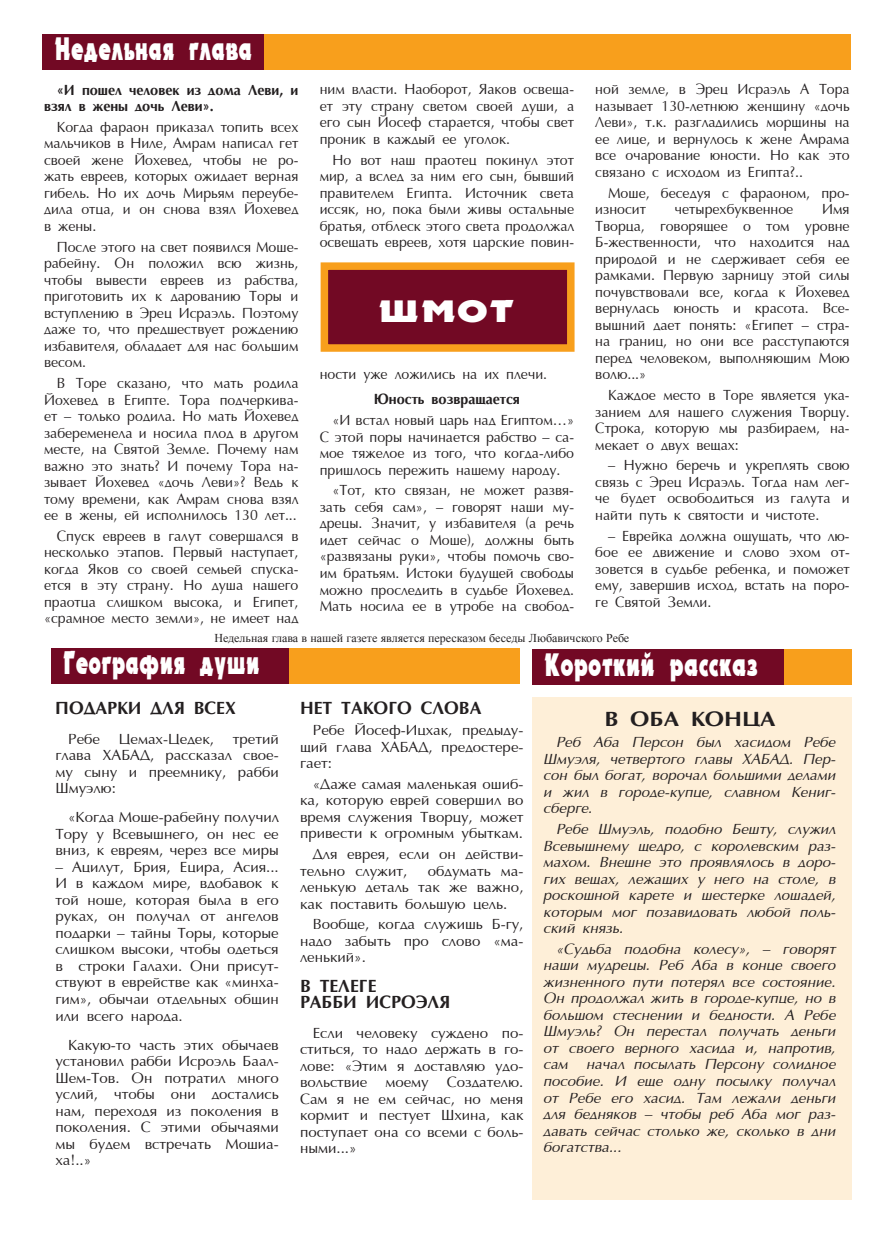
<style>
.page{position:relative;width:881px;height:1234px;background:#fff}
.page>*{position:absolute;margin:0;border:0;box-sizing:border-box;transform-origin:0 0}
.t1{font:31.5px "Uk Electron";color:#fff;scale:.67 1}
.t2{font:31.5px "Uk Electron";color:#fff;scale:.7 1}
.t3{font:30px "Uk Electron";color:#fff;scale:1.25 1}
.t4{font:700 21px "AG Opt Cyrillic";color:#231f20;scale:1.1 1}
.t5{font:700 18px/16.5px "AG Opt Cyrillic";color:#231f20}
.t6{font:15px/16.5px "AG Opt Cyrillic Normal";color:#231f20;text-align:justify;scale:.94 1}
.t7{font:15px/16.5px "AG Opt Cyrillic Normal";color:#231f20;text-align:justify}
.t8{font:italic 15px/16.5px "AG Opt Cyrillic Normal";color:#231f20;text-align:justify}
.t9{font:700 15px/16.5px "AG Opt Cyrillic";color:#231f20;scale:.94 1}
.t10{font:12px "Times New Roman";color:#231f20}
</style>
<div class="page">
<div style="left:531px;top:697px;width:319px;height:502px;background:#feefd8"></div>
<div style="left:43px;top:34px;width:807px;height:35px;background:#f89f1c"></div>
<div style="left:43px;top:34px;width:220px;height:35px;background:#720924"></div>
<div style="left:324px;top:266px;width:246px;height:82px;background:#720924"></div>
<div style="left:320px;top:262px;width:254px;height:89px;border:8px solid #f89f1c"></div>
<div style="left:531px;top:649px;width:319px;height:35px;background:#f89f1c"></div>
<div style="left:531px;top:649px;width:252px;height:35px;background:#720924"></div>
<div style="left:51px;top:648px;width:468px;height:35px;background:#f89f1c"></div>
<div style="left:51px;top:648px;width:237px;height:35px;background:#720924"></div>
<h1 class="t1" style="left:55px;top:29px;width:296px">Недельная глава</h1>
<p class="t9" style="left:44px;top:82px;width:272px;text-indent:13px">«И пошел человек из дома Леви, и взял в жены дочь Леви».</p>
<p class="t6" style="left:44px;top:119px;width:272px;text-indent:13px">Когда фараон приказал топить всех мальчиков в Ниле, Амрам написал гет своей жене Йохевед, чтобы не ро&shy;жать евреев, которых ожидает верная гибель. Но их дочь Мирьям переубе&shy;дила отца, и он снова взял Йохевед в жены.</p>
<p class="t6" style="left:44px;top:239px;width:272px;text-indent:13px">После этого на свет появился Моше&shy;рабейну. Он положил всю жизнь, чтобы вывести евреев из рабства, приготовить их к дарованию Торы и вступлению в Эрец Исраэль. Поэтому даже то, что предшествует рождению избавителя, обладает для нас большим весом.</p>
<p class="t6" style="left:44px;top:375px;width:272px;text-indent:13px">В Торе сказано, что мать родила Йохевед в Египте. Тора подчеркива&shy;ет – только родила. Но мать Йохевед забеременела и носила плод в другом месте, на Святой Земле. Почему нам важно это знать? И почему Тора на&shy;зывает Йохевед «дочь Леви»? Ведь к тому времени, как Амрам снова взял ее в жены, ей исполнилось 130 лет...</p>
<p class="t6" style="left:44px;top:528px;width:272px;text-indent:13px">Спуск евреев в галут совершался в несколько этапов. Первый наступает, когда Яков со своей семьей спуска&shy;ется в эту страну. Но душа нашего праотца слишком высока, и Египет, «срамное место земли», не имеет над</p>
<p class="t6" style="left:319px;top:82px;width:272px">ним власти. Наоборот, Яаков освеща&shy;ет эту страну светом своей души, а его сын Йосеф старается, чтобы свет проник в каждый ее уголок.</p>
<p class="t6" style="left:319px;top:152px;width:272px;text-indent:13px">Но вот наш праотец покинул этот мир, а вслед за ним его сын, бывший правителем Египта. Источник света иссяк, но, пока были живы остальные братья, отблеск этого света продолжал освещать евреев, хотя царские повин-</p>
<h2 class="t3" style="left:379px;top:291px;width:111px">шмот</h2>
<p class="t6" style="left:319px;top:366px;width:243px">ности уже ложились на их плечи.</p>
<p class="t9" style="left:373px;top:391px;width:157px">Юность возвращается</p>
<p class="t6" style="left:319px;top:412px;width:272px;text-indent:13px">«И встал новый царь над Египтом…» С этой поры начинается рабство – са&shy;мое тяжелое из того, что когда-либо пришлось пережить нашему народу.</p>
<p class="t6" style="left:319px;top:482px;width:272px;text-indent:13px">«Тот, кто связан, не может развя&shy;зать себя сам», – говорят наши му&shy;дрецы. Значит, у избавителя (а речь идет сейчас о Моше), должны быть «развязаны руки», чтобы помочь сво&shy;им братьям. Истоки будущей свободы можно проследить в судьбе Йохевед.<br>Мать носила ее в утробе на свобод-</p>
<p class="t6" style="left:595px;top:82px;width:272px">ной земле, в Эрец Исраэль А Тора называет 130-летнюю женщину «дочь Леви», т.к. разгладились морщины на ее лице, и вернулось к жене Амрама все очарование юности. Но как это связано с исходом из Египта?..</p>
<p class="t6" style="left:595px;top:185px;width:272px;text-indent:13px">Моше, беседуя с фараоном, про&shy;износит</p>
<p class="t6" style="left:595px;top:201px;width:272px;text-indent:227px">Имя Творца, говорящее о том уровне Б-жественности, что находится над природой и не сдерживает себя ее рамками. Первую зарницу этой силы почувствовали все, когда к Йохевед вернулась юность и красота. Все&shy;вышний дает понять: «Египет – стра&shy;на границ, но они все расступаются перед человеком, выполняющим Мою волю...»</p>
<p class="t6" style="left:595px;top:387px;width:272px;text-indent:13px">Каждое место в Торе является ука&shy;занием для нашего служения Творцу.<br>Строка, которую мы разбираем, на&shy;мекает о двух вещах:</p>
<p class="t6" style="left:595px;top:457px;width:272px;text-indent:13px">– Нужно беречь и укреплять свою связь с Эрец Исраэль. Тогда нам лег&shy;че будет освободиться из галута и найти путь к святости и чистоте.</p>
<p class="t6" style="left:595px;top:528px;width:272px;text-indent:13px">– Еврейка должна ощущать, что лю&shy;бое ее движение и слово эхом от&shy;зовется в судьбе ребенка, и поможет ему, завершив исход, встать на поро&shy;ге Святой Земли.</p>
<p class="t6" style="left:674px;top:201px;width:127px">четырехбуквенное</p>
<p class="t10" style="left:214px;top:629px;width:416px">Недельная глава в нашей газете является пересказом беседы Любавичского Ребе</p>
<h1 class="t1" style="left:64px;top:642px;width:295px">Геîграфия души</h1>
<p class="t5" style="left:55px;top:700px;width:64px">Подарки</p>
<p class="t5" style="left:150px;top:700px;width:76px">для всех</p>
<p class="t7" style="left:68px;top:730px;width:33px">Ребе</p>
<p class="t7" style="left:119px;top:730px;width:97px">Цемах-Цедек,</p>
<p class="t7" style="left:55px;top:730px;width:225px;text-indent:177px">третий глава ХАБАД, рассказал свое&shy;му сыну и преемнику, рабби Шмуэлю:</p>
<p class="t7" style="left:55px;top:809px;width:225px;text-indent:13px">«Когда Моше-рабейну получил Тору у Всевышнего, он нес ее вниз, к евреям, через все миры</p>
<p class="t7" style="left:55px;top:859px;width:225px">– Ацилут, Брия, Ецира, Асия...<br>И в каждом мире, вдобавок к той ноше, которая была в его руках, он получал от ангелов подарки – тайны Торы, которые слишком высоки, чтобы одеться в строки Галахи. Они присут&shy;ствуют в еврействе как «минха&shy;гим», обычаи отдельных общин или всего народа.</p>
<p class="t7" style="left:55px;top:1036px;width:225px;text-indent:13px">Какую-то часть этих обычаев установил рабби Исроэль Баал-Шем-Тов. Он потратил много услий, чтобы они достались нам, переходя из поколения в поколения. С этими обычаями мы будем встречать Мошиа&shy;ха!..»</p>
<p class="t5" style="left:300px;top:700px;width:183px">Нет такого слова</p>
<p class="t7" style="left:300px;top:722px;width:225px;text-indent:13px">Ребе Йосеф-Ицхак, предыду&shy;щий глава ХАБАД, предостере&shy;гает:</p>
<p class="t7" style="left:300px;top:776px;width:225px;text-indent:13px">«Даже самая маленькая ошиб&shy;ка, которую еврей совершил во время служения Творцу, может привести к огромным убыткам.</p>
<p class="t7" style="left:300px;top:846px;width:225px;text-indent:13px">Для еврея, если он действи&shy;тельно служит,</p>
<p class="t7" style="left:300px;top:862px;width:225px;text-indent:128px">обдумать ма&shy;ленькую деталь так же важно, как поставить большую цель.</p>
<p class="t7" style="left:300px;top:916px;width:225px;text-indent:13px">Вообще, когда служишь Б-гу, надо забыть про слово «ма&shy;ленький».</p>
<p class="t5" style="left:300px;top:977px;width:151px">В телеге<br>рабби Исроэля</p>
<p class="t7" style="left:300px;top:1024px;width:225px;text-indent:13px">Если человеку суждено по&shy;ститься, то надо держать в го&shy;лове: «Этим я доставляю удо&shy;вольствие моему Создателю.<br>Сам я не ем сейчас, но меня кормит и пестует Шхина, как поступает она со всеми с боль&shy;ными...»</p>
<h1 class="t2" style="left:544px;top:644px;width:306px">Короткий рассказ</h1>
<h3 class="t4" style="left:604px;top:707px;width:157px">В оба кон ца</h3>
<p class="t8" style="left:543px;top:734px;width:293px;text-indent:13px">Реб Аба Персон был хасидом Ребе Шмуэля, четвертого главы ХАБАД. Пер&shy;сон был богат, ворочал большими делами и жил в городе-купце, славном Кениг&shy;сберге.</p>
<p class="t8" style="left:543px;top:821px;width:294px;text-indent:13px">Ребе Шмуэлъ, подобно Бешту, служил Всевышнему щедро, с королевским раз&shy;махом. Внешне это проявлялось в доро&shy;гих вещах, лежащих у него на столе, в роскошной карете и шестерке лошадей, которым мог позавидовать любой поль&shy;ский князь.</p>
<p class="t8" style="left:543px;top:941px;width:294px;text-indent:13px">«Судьба подобна колесу», – говорят наши мудрецы. Реб Аба в конце своего жизненного пути потерял все состояние.<br>Он продолжал жить в городе-купце, но в большом стеснении и бедности. А Ребе Шмуэль? Он перестал получать деньги от своего верного хасида и, напротив, сам начал посылать Персону солидное пособие. И еще одну посылку получал от Ребе его хасид. Там лежали деньги для бедняков – чтобы реб Аба мог раз&shy;давать сейчас столько же, сколько в дни богатства...</p>
</div>
